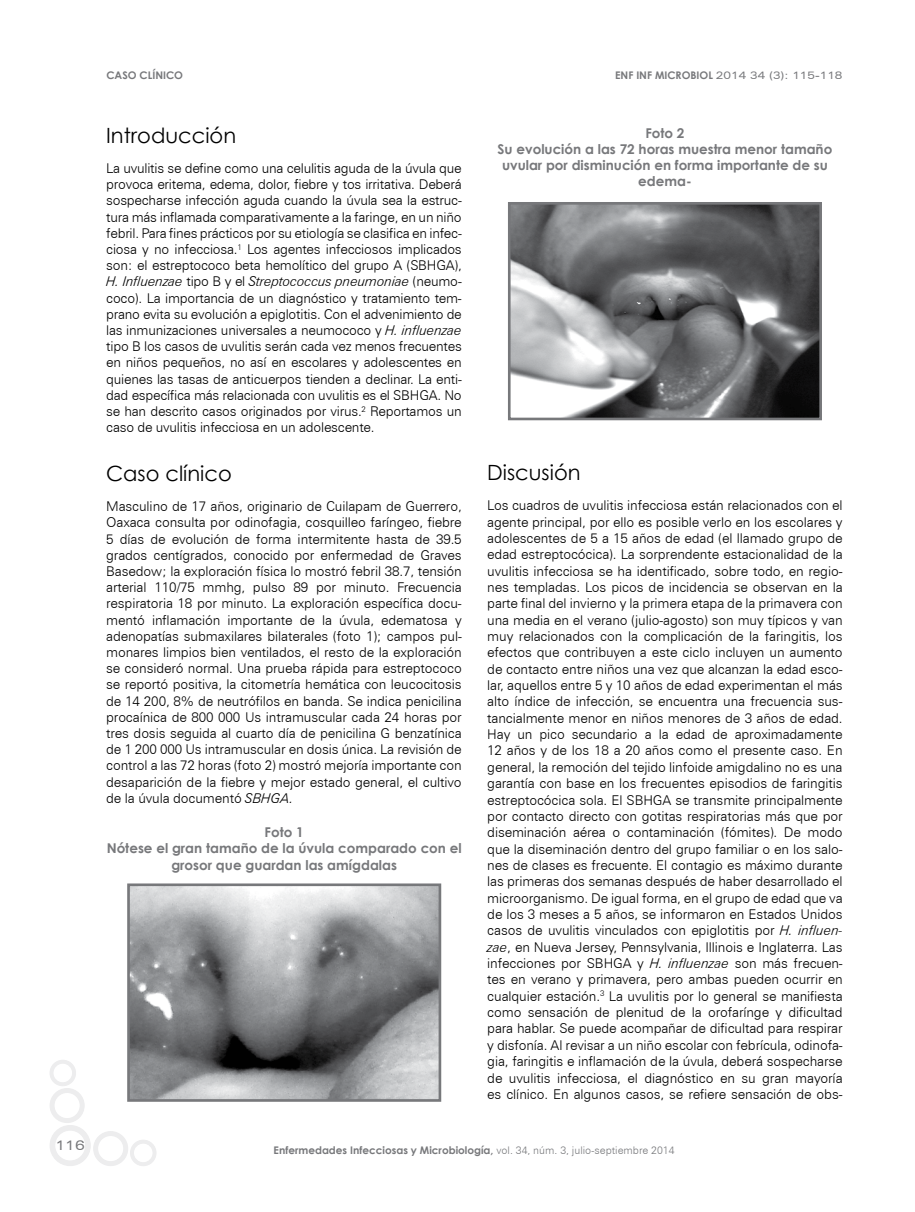
<style>
.page{position:relative;width:915px;height:1212px;background:#fff}
.page>*{position:absolute;margin:0;border:0;box-sizing:border-box;transform-origin:0 0}
.t1{font:21px "Century Gothic";color:#000}
.t2{font:300 13.5px/16.4px "Zurich BT";letter-spacing:-.01em;color:#000;text-align:justify}
.t3{font:700 13.5px/16.2px "Century Gothic";color:#77787b;text-align:center}
.t4{font:expanded 13.5px "Zurich BT";color:#77787b}
.t5{font:700 10.5px "Century Gothic";color:#77787b}
.t6{font:expanded 10.5px "Zurich BT";color:#77787b}
.s1{font-family:"Century Gothic";font-weight:700;font-stretch:normal}
.s2{font-style:italic}
.s3{font-family:"Zurich BT";font-weight:300}
</style>
<div class="page">
<svg style="left:50px;top:1060px;width:106px;height:106px"></svg>
<img style="left:131px;top:887px;width:306px;height:211px">
<div style="left:127px;top:883px;width:314px;height:219px;border:3px solid #77787b"></div>
<img style="left:511px;top:206px;width:306px;height:210px">
<div style="left:507px;top:202px;width:314px;height:218px;border:3px solid #77787b"></div>
<p class="t5" style="left:106px;top:67px;width:78px">CASO CLÍNICO</p>
<p class="t6" style="left:615px;top:69px;width:229px"><span class="s1">ENF INF MICROBIOL</span> 2014 34 (3): 115-118</p>
<h1 class="t1" style="left:106px;top:121px;width:131px">Introducción</h1>
<p class="t2" style="left:106px;top:160px;width:357px">La uvulitis se define como una celulitis aguda de la úvula que provoca eritema, edema, dolor, fiebre y tos irritativa. Deberá sospecharse infección aguda cuando la úvula sea la estruc&shy;tura más inflamada comparativamente a la faringe, en un niño febril. Para fines prácticos por su etiología se clasifica en infec&shy;ciosa y no infecciosa.<sup>1</sup> Los agentes infecciosos implicados son: el estreptococo beta hemolítico del grupo A (SBHGA), <span class="s2">H. Influenzae</span> tipo B y el <span class="s2">Streptococcus pneumoniae</span> (neumo&shy;coco). La importancia de un diagnóstico y tratamiento tem&shy;prano evita su evolución a epiglotitis. Con el advenimiento de las inmunizaciones universales a neumococo y <span class="s2">H. influenzae </span>tipo B los casos de uvulitis serán cada vez menos frecuentes en niños pequeños, no así en escolares y adolescentes en quienes las tasas de anticuerpos tienden a declinar. La enti&shy;dad específica más relacionada con uvulitis es el SBHGA. No se han descrito casos originados por virus.<sup>2</sup> Reportamos un caso de uvulitis infecciosa en un adolescente.</p>
<h1 class="t1" style="left:106px;top:459px;width:127px">Caso clínico</h1>
<p class="t2" style="left:106px;top:498px;width:357px">Masculino de 17 años, originario de Cuilapam de Guerrero, Oaxaca consulta por odinofagia, cosquilleo faríngeo, fiebre 5 días de evolución de forma intermitente hasta de 39.5 grados centígrados, conocido por enfermedad de Graves Basedow; la exploración física lo mostró febril 38.7, tensión arterial 110/75 mmhg, pulso 89 por minuto. Frecuencia respiratoria 18 por minuto. La exploración específica docu&shy;mentó inflamación importante de la úvula, edematosa y adenopatías submaxilares bilaterales (foto 1); campos pul&shy;monares limpios bien ventilados, el resto de la exploración se consideró normal. Una prueba rápida para estreptococo se reportó positiva, la citometría hemática con leucocitosis de 14 200, 8% de neutrófilos en banda. Se indica penicilina procaínica de 800 000 Us intramuscular cada 24 horas por tres dosis seguida al cuarto día de penicilina G benzatínica de 1 200 000 Us intramuscular en dosis única. La revisión de control a las 72 horas (foto 2) mostró mejoría importante con desaparición de la fiebre y mejor estado general, el cultivo de la úvula documentó <span class="s2">SBHGA.</span></p>
<p class="t3" style="left:107px;top:824px;width:356px">Foto 1<br>Nótese el gran tamaño de la úvula comparado con el grosor que guardan las amígdalas</p>
<p class="t3" style="left:497px;top:124px;width:336px">Foto 2<br>Su evolución a las 72 horas muestra menor tamaño uvular por disminución en forma importante de su edema-</p>
<h1 class="t1" style="left:487px;top:458px;width:95px">Discusión</h1>
<p class="t2" style="left:487px;top:497px;width:357px">Los cuadros de uvulitis infecciosa están relacionados con el agente principal, por ello es posible verlo en los escolares y adolescentes de 5 a 15 años de edad (el llamado grupo de edad estreptocócica). La sorprendente estacionalidad de la uvulitis infecciosa se ha identificado, sobre todo, en regio&shy;nes templadas. Los picos de incidencia se observan en la parte final del invierno y la primera etapa de la primavera con una media en el verano (julio-agosto) son muy típicos y van muy relacionados con la complicación de la faringitis, los efectos que contribuyen a este ciclo incluyen un aumento de contacto entre niños una vez que alcanzan la edad esco&shy;lar, aquellos entre 5 y 10 años de edad experimentan el más alto índice de infección, se encuentra una frecuencia sus&shy;tancialmente menor en niños menores de 3 años de edad.<br>Hay un pico secundario a la edad de aproximadamente 12 años y de los 18 a 20 años como el presente caso. En general, la remoción del tejido linfoide amigdalino no es una garantía con base en los frecuentes episodios de faringitis estreptocócica sola. El SBHGA se transmite principalmente por contacto directo con gotitas respiratorias más que por diseminación aérea o contaminación (fómites). De modo que la diseminación dentro del grupo familiar o en los salo&shy;nes de clases es frecuente. El contagio es máximo durante las primeras dos semanas después de haber desarrollado el microorganismo. De igual forma, en el grupo de edad que va de los 3 meses a 5 años, se informaron en Estados Unidos casos de uvulitis vinculados con epiglotitis por <span class="s2">H. influen&shy;zae</span>, en Nueva Jersey, Pennsylvania, Illinois e Inglaterra. Las infecciones por SBHGA y <span class="s2">H. influenzae</span> son más frecuen&shy;tes en verano y primavera, pero ambas pueden ocurrir en cualquier estación.<sup>3</sup> La uvulitis por lo general se manifiesta como sensación de plenitud de la orofarínge y dificultad para hablar. Se puede acompañar de dificultad para respirar y disfonía. Al revisar a un niño escolar con febrícula, odinofa&shy;gia, faringitis e inflamación de la úvula, deberá sospecharse de uvulitis infecciosa, el diagnóstico en su gran mayoría es clínico. En algunos casos, se refiere sensación de obs-</p>
<p class="t4" style="left:55px;top:1137px;width:31px">116</p>
<p class="t5" style="left:273px;top:1142px;width:402px">Enfermedades Infecciosas y Microbiología, <span class="s3">vol. 34, núm. 3, julio-septiembre 2014</span></p>
</div>
